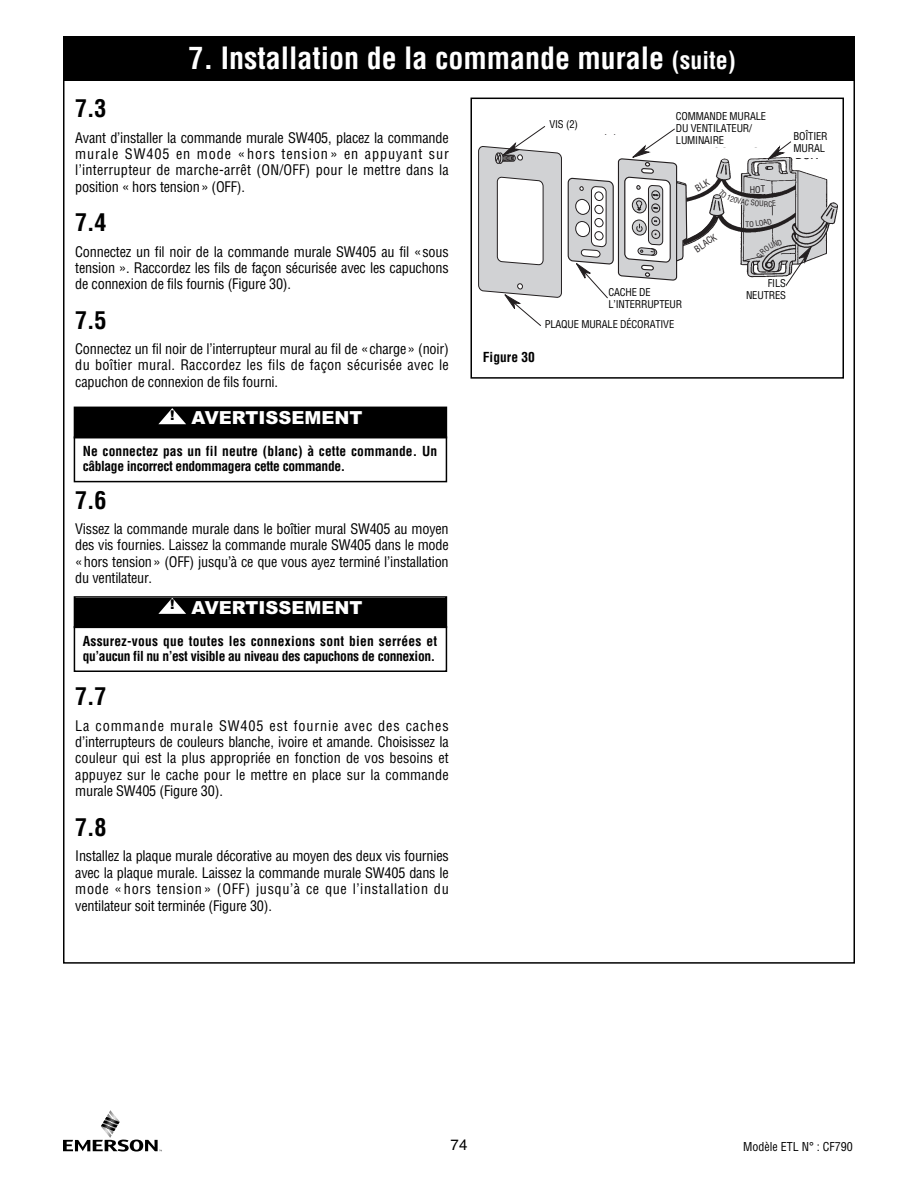
<style>
.page{position:relative;width:918px;height:1188px;background:#fff}
.page>*{position:absolute;margin:0;border:0;box-sizing:border-box;transform-origin:0 0}
.t1{font:700 condensed 30px "Helvetica";color:#fff}
.t2{font:700 condensed 24px "Helvetica";color:#000}
.t3{font:900 18px "Arial";color:#fff}
.t4{font:15px "Helvetica";color:#000}
.t5{font:condensed 14.25px/16.5px "Helvetica";letter-spacing:-.015em;color:#000;text-align:justify}
.t6{font:700 condensed 13.5px/15px "Helvetica";letter-spacing:-.025em;color:#000}
.t7{font:700 condensed 13.5px/15px "Helvetica";color:#000}
.t8{font:condensed 13.5px/13.5px "Helvetica";color:#231f20}
.t9{font:condensed 12px "Helvetica";color:#000}
.t10{font:condensed 10.5px/12px "Helvetica";letter-spacing:-.015em;color:#000}
.t11{font:condensed 9px "Helvetica";color:#231f20}
.t12{font:condensed 7.5px "Helvetica";color:#231f20}
.s1{font-size:24px}
</style>
<div class="page">
<img style="left:110px;top:1110px;width:6px;height:7px">
<img style="left:105px;top:1131px;width:7px;height:7px">
<svg style="left:101px;top:1117px;width:19px;height:14px"></svg>
<svg style="left:63px;top:1139px;width:99px;height:13px"></svg>
<div style="left:63px;top:36px;width:792px;height:45px;background:#000"></div>
<svg style="left:478px;top:126px;width:84px;height:200px"></svg>
<div style="left:470px;top:98px;width:374px;height:281px;border:2px solid #000"></div>
<div style="left:74px;top:436px;width:373px;height:46px;border:2px solid #000"></div>
<div style="left:75px;top:408px;width:371px;height:29px;background:#000"></div>
<div style="left:74px;top:407px;width:373px;height:31px;border:2px solid #000"></div>
<svg style="left:158px;top:408px;width:28px;height:16px"></svg>
<div style="left:74px;top:626px;width:373px;height:46px;border:2px solid #000"></div>
<div style="left:75px;top:598px;width:371px;height:29px;background:#000"></div>
<div style="left:74px;top:596px;width:373px;height:32px;border:2px solid #000"></div>
<svg style="left:158px;top:598px;width:28px;height:16px"></svg>
<div style="left:549px;top:116px;width:78px;height:18px;background:#fff"></div>
<div style="left:545px;top:313px;width:147px;height:25px;background:#fff"></div>
<svg style="left:568px;top:128px;width:270px;height:171px"></svg>
<h1 class="t1" style="left:188px;top:41px;width:549px">7. Installation de la commande murale <span class="s1">(suite)</span></h1>
<h2 class="t2" style="left:75px;top:95px;width:33px">7.3</h2>
<p class="t5" style="left:75px;top:129px;width:375px">Avant d’installer la commande murale SW405, placez la commande murale SW405 en mode «hors tension» en appuyant sur l’interrupteur de marche-arrêt (ON/OFF) pour le mettre dans la position « hors tension» (OFF).</p>
<h2 class="t2" style="left:75px;top:209px;width:33px">7.4</h2>
<p class="t5" style="left:75px;top:243px;width:375px">Connectez un fil noir de la commande murale SW405 au fil «sous tension ». Raccordez les fils de façon sécurisée avec les capuchons de connexion de fils fournis (Figure 30).</p>
<h2 class="t2" style="left:75px;top:306px;width:33px">7.5</h2>
<p class="t5" style="left:75px;top:341px;width:375px">Connectez un fil noir de l’interrupteur mural au fil de «charge» (noir) du boîtier mural. Raccordez les fils de façon sécurisée avec le capuchon de connexion de fils fourni.</p>
<p class="t3" style="left:170px;top:407px;width:194px"><sup>!</sup> AVERTISSEMENT</p>
<p class="t7" style="left:83px;top:444px;width:356px">Ne connectez pas un fil neutre (blanc) à cette commande. Un câblage incorrect endommagera cette commande.</p>
<h2 class="t2" style="left:75px;top:486px;width:33px">7.6</h2>
<p class="t5" style="left:75px;top:521px;width:375px">Vissez la commande murale dans le boîtier mural SW405 au moyen des vis fournies. Laissez la commande murale SW405 dans le mode «hors tension» (OFF) jusqu’à ce que vous ayez terminé l’installation du ventilateur.</p>
<p class="t3" style="left:170px;top:597px;width:194px"><sup>!</sup> AVERTISSEMENT</p>
<p class="t6" style="left:83px;top:634px;width:356px">Assurez-vous que toutes les connexions sont bien serrées et qu’aucun fil nu n’est visible au niveau des capuchons de connexion.</p>
<h2 class="t2" style="left:75px;top:683px;width:33px">7.7</h2>
<p class="t5" style="left:75px;top:717px;width:375px">La commande murale SW405 est fournie avec des caches d’interrupteurs de couleurs blanche, ivoire et amande. Choisissez la couleur qui est la plus appropriée en fonction de vos besoins et appuyez sur le cache pour le mettre en place sur la commande murale SW405 (Figure 30).</p>
<h2 class="t2" style="left:75px;top:813px;width:33px">7.8</h2>
<p class="t5" style="left:75px;top:848px;width:375px">Installez la plaque murale décorative au moyen des deux vis fournies avec la plaque murale. Laissez la commande murale SW405 dans le mode «hors tension» (OFF) jusqu’à ce que l’installation du ventilateur soit terminée (Figure 30).</p>
<p class="t10" style="left:549px;top:118px;width:30px">VIS (2)</p>
<p class="t10" style="left:676px;top:111px;width:92px">COMMANDE MURALE<br>DU VENTILATEUR/<br>LUMINAIRE</p>
<p class="t8" style="left:677px;top:122px;width:103px">SW405 FAN/LIGHT<br>WALL CONTROL</p>
<p class="t10" style="left:794px;top:131px;width:36px">BOÎTIER<br>MURAL</p>
<p class="t8" style="left:795px;top:134px;width:33px">WALL<br>BOX</p>
<p class="t11" style="left:693px;top:246px;width:26px;rotate:-34deg">BLACK</p>
<p class="t7" style="left:483px;top:350px;width:54px">Figure 30</p>
<p class="t10" style="left:608px;top:286px;width:75px">CACHE DE<br>L’INTERRUPTEUR</p>
<p class="t10" style="left:545px;top:319px;width:131px">PLAQUE MURALE DÉCORATIVE</p>
<p class="t8" style="left:610px;top:293px;width:88px">SWITCH COVER</p>
<p class="t8" style="left:545px;top:320px;width:145px">DECORATIVE WALL PLATE</p>
<p class="t12" style="left:746px;top:220px;width:5px">T</p>
<p class="t10" style="left:746px;top:278px;width:41px;text-align:right">FILS<br>NEUTRES</p>
<p class="t8" style="left:731px;top:282px;width:54px">NEUTRAL<br>WIRES</p>
<p class="t4" style="left:451px;top:1140px;width:18px">74</p>
<p class="t9" style="left:743px;top:1140px;width:111px">Modèle ETL N° : CF790</p>
</div>
